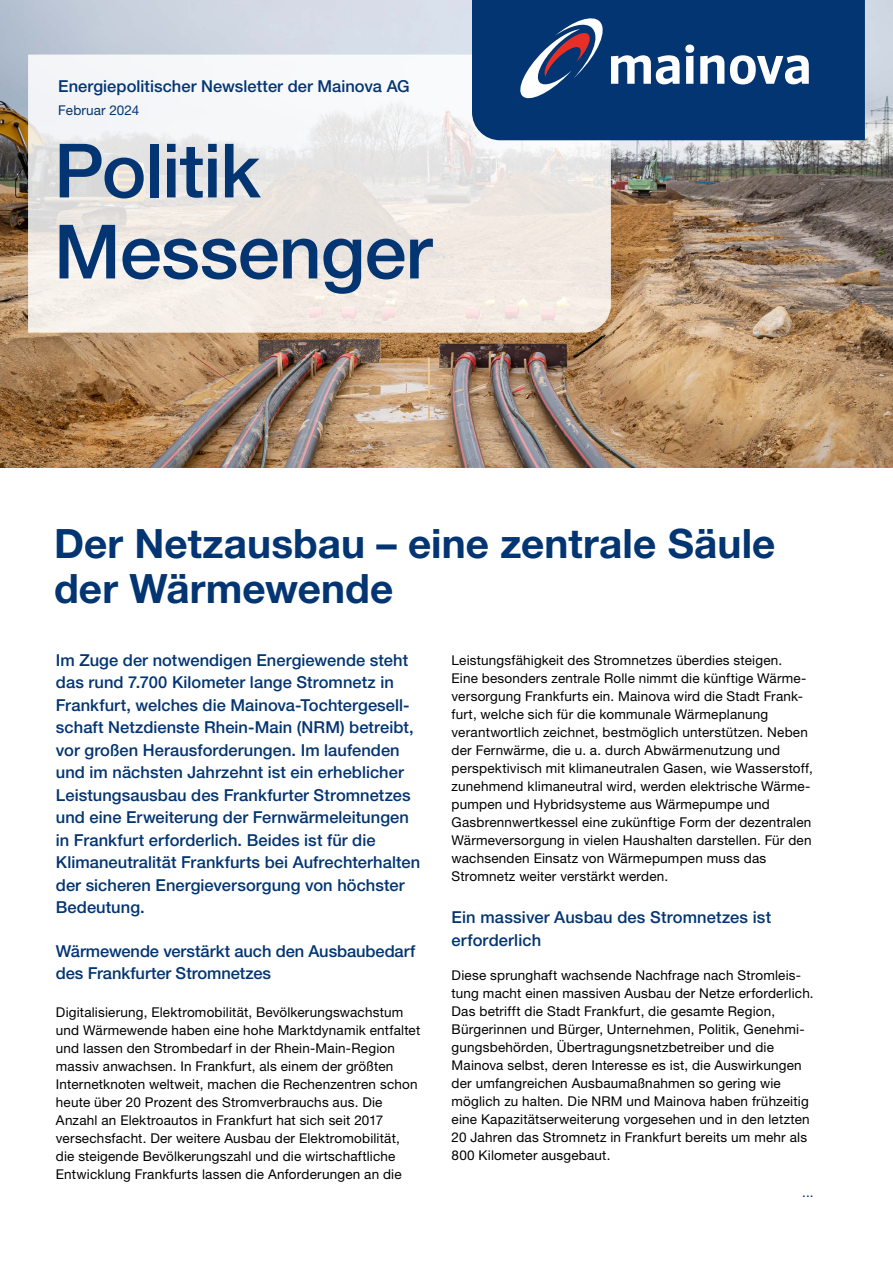
<style>
.page{position:relative;width:893px;height:1263px;background:#fff}
.page>*{position:absolute;margin:0;border:0;box-sizing:border-box;transform-origin:0 0}
.t1{font:500 75px/81px "Helvetica Neue LT Pro";letter-spacing:-.01em;color:#033572}
.t2{font:700 40.5px/45px "Helvetica Neue LT Pro";letter-spacing:.005em;color:#033572}
.t3{font:500 16.5px/22.5px "Helvetica Neue LT Pro";letter-spacing:.005em;color:#033572}
.t4{font:13.5px/18px "Helvetica Neue LT Pro";letter-spacing:.015em;color:#000}
.t5{font:13.5px "Helvetica Neue LT Pro";letter-spacing:.01em;color:#033572}
</style>
<div class="page">
<img style="left:0;top:0;width:893px;height:468px">
<svg style="left:28px;top:55px;width:583px;height:278px"></svg>
<div style="left:472px;top:0;width:393px;height:140px;background:#033572"></div>
<svg style="left:520px;top:18px;width:289px;height:80px"></svg>
<p class="t3" style="left:58px;top:75px;width:353px">Energiepolitischer Newsletter der Mainova AG</p>
<p class="t5" style="left:58px;top:102px;width:82px">Februar 2024</p>
<h1 class="t1" style="left:54px;top:129px;width:380px">Politik<br>Messenger</h1>
<h2 class="t2" style="left:54px;top:520px;width:723px">Der Netzausbau – eine zentrale Säule der Wärmewende</h2>
<p class="t3" style="left:56px;top:648px;width:366px">Im Zuge der notwendigen Energiewende steht das rund 7.700 Kilometer lange Stromnetz in Frankfurt, welches die Mainova-Tochtergesell&shy;schaft Netzdienste Rhein-Main (NRM) betreibt, vor großen Herausforderungen. Im laufenden und im nächsten Jahrzehnt ist ein erheblicher Leistungsausbau des Frankfurter Stromnetzes und eine Erweiterung der Fernwärmeleitungen in Frankfurt erforderlich. Beides ist für die Klimaneutralität Frankfurts bei Aufrechterhalten der sicheren Energieversorgung von höchster Bedeutung.</p>
<p class="t3" style="left:56px;top:939px;width:361px">Wärmewende verstärkt auch den Ausbaubedarf des Frankfurter Stromnetzes</p>
<p class="t4" style="left:56px;top:1003px;width:366px">Digitalisierung, Elektromobilität, Bevölkerungswachstum und Wärmewende haben eine hohe Marktdynamik entfaltet und lassen den Strombedarf in der Rhein-Main-Region massiv anwachsen. In Frankfurt, als einem der größten Internetknoten weltweit, machen die Rechenzentren schon heute über 20 Prozent des Stromverbrauchs aus. Die Anzahl an Elektroautos in Frankfurt hat sich seit 2017 versechsfacht. Der weitere Ausbau der Elektromobilität, die steigende Bevölkerungszahl und die wirtschaftliche Entwicklung Frankfurts lassen die Anforderungen an die</p>
<p class="t4" style="left:452px;top:651px;width:363px">Leistungsfähigkeit des Stromnetzes überdies steigen.<br>Eine besonders zentrale Rolle nimmt die künftige Wärme&shy;versorgung Frankfurts ein. Mainova wird die Stadt Frank&shy;furt, welche sich für die kommunale Wärmeplanung verantwortlich zeichnet, bestmöglich unterstützen. Neben der Fernwärme, die u. a. durch Abwärmenutzung und perspektivisch mit klimaneutralen Gasen, wie Wasserstoff, zunehmend klimaneutral wird, werden elektrische Wärme&shy;pumpen und Hybridsysteme aus Wärmepumpe und Gasbrennwertkessel eine zukünftige Form der dezentralen Wärmeversorgung in vielen Haushalten darstellen. Für den wachsenden Einsatz von Wärmepumpen muss das Stromnetz weiter verstärkt werden.</p>
<p class="t3" style="left:452px;top:906px;width:321px">Ein massiver Ausbau des Stromnetzes ist erforderlich</p>
<p class="t4" style="left:452px;top:966px;width:364px">Diese sprunghaft wachsende Nachfrage nach Stromleis&shy;tung macht einen massiven Ausbau der Netze erforderlich.<br>Das betrifft die Stadt Frankfurt, die gesamte Region, Bürgerinnen und Bürger, Unternehmen, Politik, Genehmi&shy;gungsbehörden, Übertragungsnetzbetreiber und die Mainova selbst, deren Interesse es ist, die Auswirkungen der umfangreichen Ausbaumaßnahmen so gering wie möglich zu halten. Die NRM und Mainova haben frühzeitig eine Kapazitätserweiterung vorgesehen und in den letzten 20 Jahren das Stromnetz in Frankfurt bereits um mehr als 800 Kilometer ausgebaut.</p>
<p class="t5" style="left:802px;top:1184px;width:13px">...</p>
</div>
